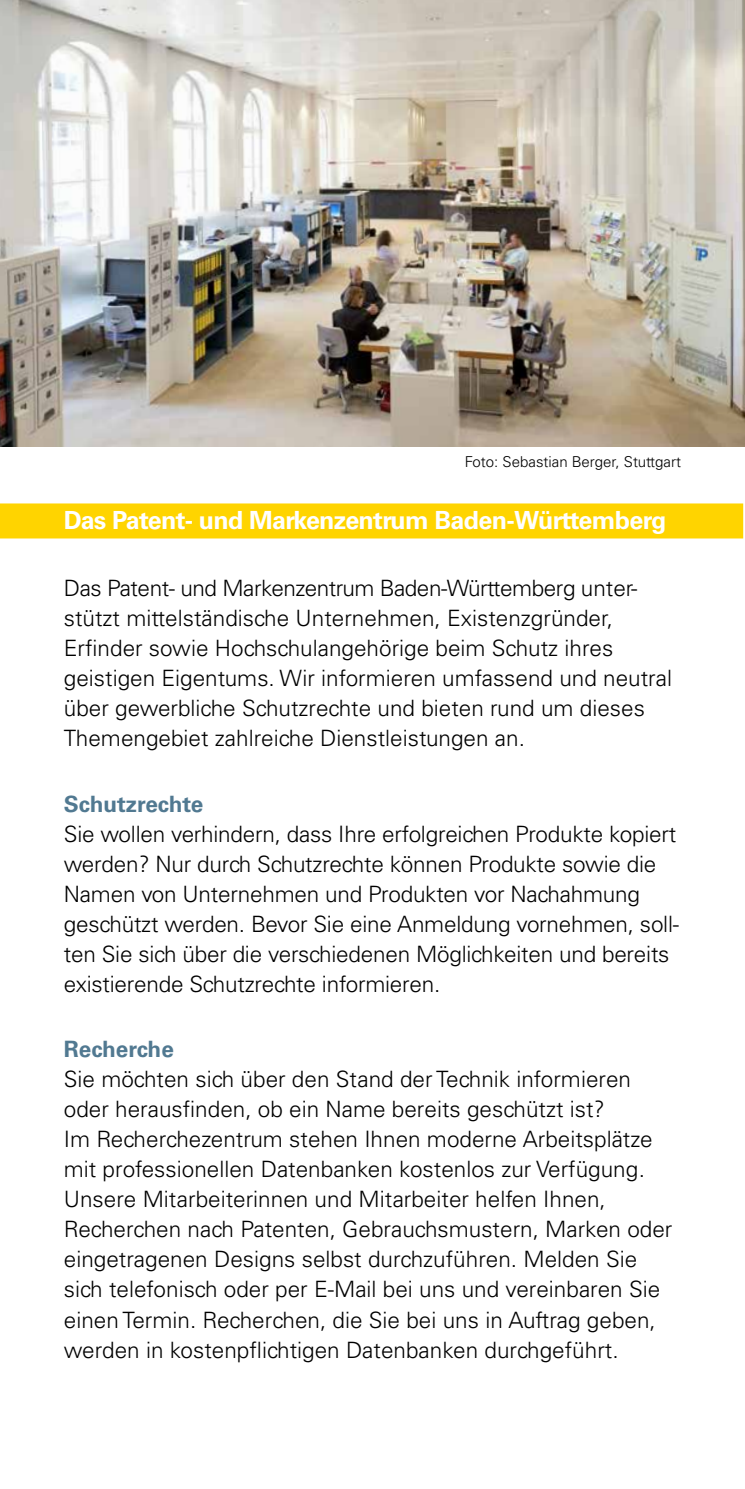
<style>
.page{position:relative;width:745px;height:1489px;background:#fff}
.page>*{position:absolute;margin:0;border:0;box-sizing:border-box;transform-origin:0 0}
.t1{font:700 25px "Univers";letter-spacing:-.025em;color:#fff}
.t2{font:300 22.5px/30px "Univers";color:#000}
.t3{font:700 22.5px "Univers";color:#517991}
.t4{font:300 15px "Univers";color:#000}
</style>
<div class="page">
<div style="left:0;top:503px;width:742px;height:35px;background:#ffd400"></div>
<img style="left:0;top:0;width:744px;height:446px">
<p class="t4" style="left:464px;top:453px;width:218px">Foto: Sebastian Berger, Stuttgart</p>
<p class="t1" style="left:64px;top:506px;width:603px">Das Patent- und Markenzentrum Baden-Württemberg</p>
<p class="t2" style="left:64px;top:573px;width:609px">Das Patent- und Markenzentrum Baden-Württemberg unter&shy;stützt mittelständische Unternehmen, Existenzgründer, Erfinder sowie Hochschulangehörige beim Schutz ihres geistigen Eigentums. Wir informieren umfassend und neutral über gewerbliche Schutzrechte und bieten rund um dieses Themengebiet zahlreiche Dienstleistungen an.</p>
<p class="t3" style="left:64px;top:790px;width:141px">Schutzrechte</p>
<p class="t2" style="left:64px;top:819px;width:616px">Sie wollen verhindern, dass Ihre erfolgreichen Produkte kopiert werden? Nur durch Schutzrechte können Produkte sowie die Namen von Unternehmen und Produkten vor Nachahmung geschützt werden. Bevor Sie eine Anmeldung vornehmen, soll&shy;ten Sie sich über die verschiedenen Möglichkeiten und bereits existierende Schutzrechte informieren.</p>
<p class="t3" style="left:64px;top:1036px;width:111px">Recherche</p>
<p class="t2" style="left:64px;top:1064px;width:609px">Sie möchten sich über den Stand der Technik informieren oder herausfinden, ob ein Name bereits geschützt ist?<br>Im Recherchezentrum stehen Ihnen moderne Arbeitsplätze mit professionellen Datenbanken kostenlos zur Verfügung.<br>Unsere Mitarbeiterinnen und Mitarbeiter helfen Ihnen, Recherchen nach Patenten, Gebrauchsmustern, Marken oder eingetragenen Designs selbst durchzuführen. Melden Sie sich telefonisch oder per E-Mail bei uns und vereinbaren Sie einen Termin. Recherchen, die Sie bei uns in Auftrag geben, werden in kostenpflichtigen Datenbanken durchgeführt.</p>
</div>
